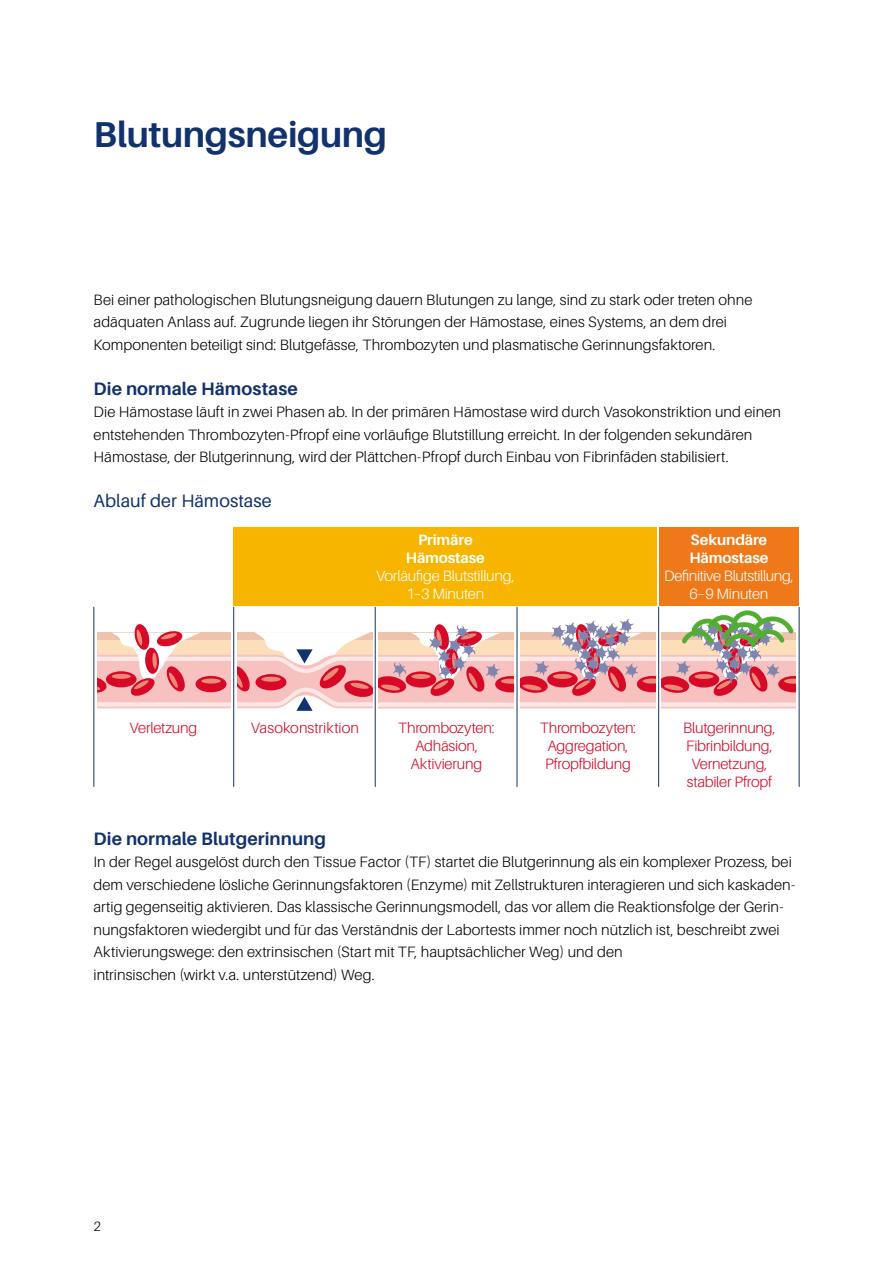
<style>
.page{position:relative;width:893px;height:1263px;background:#fff}
.page>*{position:absolute;margin:0;border:0;box-sizing:border-box;transform-origin:0 0}
.t1{font:700 36px "Aileron";letter-spacing:-.01em;color:#12326e}
.t2{font:700 18px "Aileron";letter-spacing:.005em;color:#12326e}
.t3{font:18px "Aileron";color:#12326e}
.t4{font:300 15px/22.5px "Aileron";letter-spacing:.005em;color:#000}
.t5{font:300 15px/18px "Aileron";letter-spacing:-.015em;color:#d70926;text-align:center}
.t6{font:300 15px/18px "Aileron";letter-spacing:-.02em;color:#fff;text-align:center}
.t7{font:700 15px/18px "Aileron";letter-spacing:-.01em;color:#fff;text-align:center}
.t8{font:300 15px "Aileron";letter-spacing:.005em;color:#d70926}
.t9{font:300 13.5px "Aileron";color:#000}
</style>
<div class="page">
<hr style="left:94px;top:607px;width:1px;height:179px;background:#12326e">
<hr style="left:233px;top:607px;width:1px;height:179px;background:#12326e">
<hr style="left:375px;top:607px;width:1px;height:179px;background:#12326e">
<hr style="left:517px;top:607px;width:1px;height:179px;background:#12326e">
<hr style="left:658px;top:607px;width:1px;height:179px;background:#12326e">
<hr style="left:799px;top:607px;width:1px;height:179px;background:#12326e">
<div style="left:233px;top:527px;width:424px;height:78px;background:#f7b500"></div>
<div style="left:659px;top:527px;width:140px;height:78px;background:#ef7918"></div>
<svg style="left:378px;top:624px;width:136px;height:84px;background:#eaadad"></svg>
<svg style="left:97px;top:624px;width:134px;height:84px"></svg>
<svg style="left:520px;top:608px;width:276px;height:100px"></svg>
<svg style="left:237px;top:632px;width:135px;height:79px"></svg>
<h1 class="t1" style="left:94px;top:114px;width:295px">Blutungsneigung</h1>
<p class="t4" style="left:94px;top:288px;width:660px">Bei einer pathologischen Blutungsneigung dauern Blutungen zu lange, sind zu stark oder treten ohne adäquaten Anlass auf. Zugrunde liegen ihr Störungen der Hämostase, eines Systems, an dem drei<br>Komponenten beteiligt sind: Blutgefässe, Thrombozyten und plasmatische Gerinnungsfaktoren.</p>
<p class="t2" style="left:94px;top:378px;width:206px">Die normale Hämostase</p>
<p class="t4" style="left:94px;top:401px;width:689px">Die Hämostase läuft in zwei Phasen ab. In der primären Hämostase wird durch Vasokonstriktion und einen entstehenden Thrombozyten-Pfropf eine vorläufige Blutstillung erreicht. In der folgenden sekundären<br>Hämostase, der Blutgerinnung, wird der Plättchen-Pfropf durch Einbau von Fibrinfäden stabilisiert.</p>
<p class="t3" style="left:94px;top:491px;width:180px">Ablauf der Hämostase</p>
<p class="t7" style="left:406px;top:531px;width:81px">Primäre<br>Hämostase</p>
<p class="t6" style="left:376px;top:567px;width:140px">Vorläufige Blutstillung,<br>1–3 Minuten</p>
<p class="t7" style="left:689px;top:531px;width:81px;text-align:left">Sekundäre<br>Hämostase</p>
<p class="t6" style="left:664px;top:567px;width:131px">Definitive Blutstillung,<br>6–9 Minuten</p>
<p class="t5" style="left:130px;top:719px;width:69px">Verletzung</p>
<p class="t5" style="left:540px;top:719px;width:98px">Thrombozyten:<br>Aggregation,<br>Pfropfbildung</p>
<p class="t8" style="left:251px;top:720px;width:110px">Vasokonstriktion</p>
<p class="t5" style="left:398px;top:719px;width:98px">Thrombozyten:<br>Adhäsion,<br>Aktivierung</p>
<p class="t5" style="left:683px;top:719px;width:94px">Blutgerinnung,<br>Fibrinbildung,<br>Vernetzung, stabiler Pfropf</p>
<p class="t2" style="left:94px;top:828px;width:234px">Die normale Blutgerinnung</p>
<p class="t4" style="left:94px;top:851px;width:703px">In der Regel ausgelöst durch den Tissue Factor (TF) startet die Blutgerinnung als ein komplexer Prozess, bei dem verschiedene lösliche Gerinnungsfaktoren (Enzyme) mit Zellstrukturen interagieren und sich kaskaden&shy;artig gegenseitig aktivieren. Das klassische Gerinnungsmodell, das vor allem die Reaktionsfolge der Gerin&shy;nungsfaktoren wiedergibt und für das Verständnis der Labortests immer noch nützlich ist, beschreibt zwei Aktivierungswege: den extrinsischen (Start mit TF, hauptsächlicher Weg) und den<br>intrinsischen (wirkt v.a. unterstützend) Weg.</p>
<p class="t9" style="left:94px;top:1219px;width:9px">2</p>
</div>
